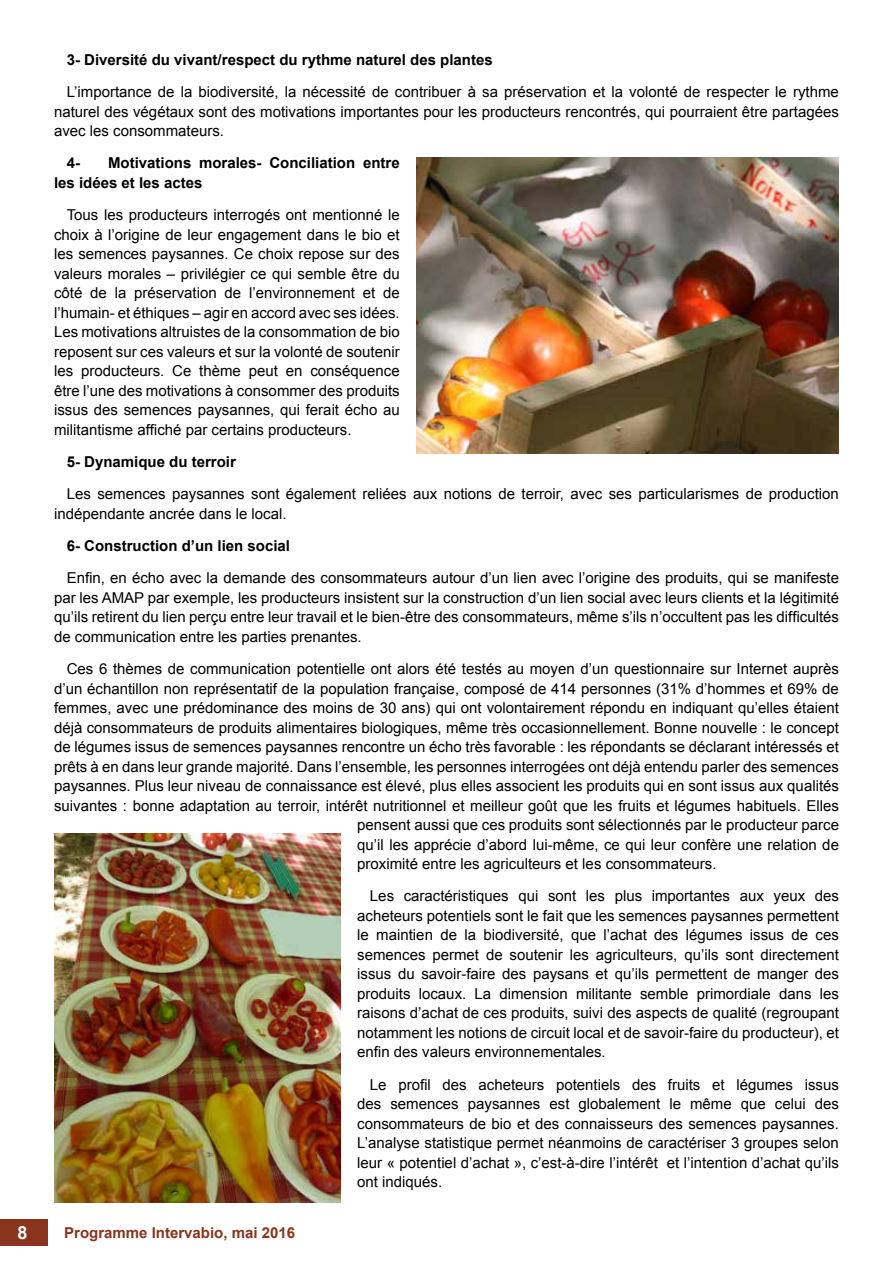
<style>
.page{position:relative;width:893px;height:1263px;background:#fff}
.page>*{position:absolute;margin:0;border:0;box-sizing:border-box;transform-origin:0 0}
.t1{font:700 18px "Arial";color:#fff}
.t2{font:15px/19.5px "Arial";color:#000;text-align:justify}
.t3{font:700 15px/19.5px "Arial";color:#000}
.t4{font:700 15px "Arial";color:#89351d}
</style>
<div class="page">
<img style="left:417px;top:158px;width:422px;height:295px">
<img style="left:54px;top:833px;width:286px;height:370px">
<div style="left:0;top:1219px;width:47px;height:26px;background:#89351d"></div>
<p class="t3" style="left:67px;top:50px;width:427px">3- Diversité du vivant/respect du rythme naturel des plantes</p>
<p class="t2" style="left:54px;top:82px;width:786px;text-indent:13px">L’importance de la biodiversité, la nécessité de contribuer à sa préservation et la volonté de respecter le rythme naturel des végétaux sont des motivations importantes pour les producteurs rencontrés, qui pourraient être partagées avec les consommateurs.</p>
<p class="t3" style="left:67px;top:154px;width:15px">4-</p>
<p class="t3" style="left:54px;top:154px;width:347px;text-indent:54px">Motivations morales- Conciliation entre les idées et les actes</p>
<p class="t2" style="left:54px;top:205px;width:347px;text-indent:13px">Tous les producteurs interrogés ont mentionné le choix à l’origine de leur engagement dans le bio et les semences paysannes. Ce choix repose sur des valeurs morales – privilégier ce qui semble être du côté de la préservation de l’environnement et de l’humain- et éthiques – agir en accord avec ses idées.<br>Les motivations altruistes de la consommation de bio reposent sur ces valeurs et sur la volonté de soutenir les producteurs. Ce thème peut en conséquence être l’une des motivations à consommer des produits issus des semences paysannes, qui ferait écho au militantisme affiché par certains producteurs.</p>
<p class="t3" style="left:67px;top:452px;width:171px">5- Dynamique du terroir</p>
<p class="t2" style="left:54px;top:484px;width:786px;text-indent:13px">Les semences paysannes sont également reliées aux notions de terroir, avec ses particularismes de production indépendante ancrée dans le local.</p>
<p class="t3" style="left:67px;top:536px;width:225px">6- Construction d’un lien social</p>
<p class="t2" style="left:54px;top:568px;width:786px;text-indent:13px">Enfin, en écho avec la demande des consommateurs autour d’un lien avec l’origine des produits, qui se manifeste par les AMAP par exemple, les producteurs insistent sur la construction d’un lien social avec leurs clients et la légitimité qu’ils retirent du lien perçu entre leur travail et le bien-être des consommateurs, même s’ils n’occultent pas les difficultés de communication entre les parties prenantes.</p>
<p class="t2" style="left:67px;top:659px;width:774px">Ces 6 thèmes de communication potentielle ont alors été testés au moyen d’un questionnaire sur Internet auprès</p>
<p class="t2" style="left:54px;top:679px;width:786px">d’un échantillon non représentatif de la population française, composé de 414 personnes (31% d’hommes et 69% de</p>
<p class="t2" style="left:54px;top:698px;width:786px">femmes, avec une prédominance des moins de 30 ans) qui ont volontairement répondu en indiquant qu’elles étaient</p>
<p class="t2" style="left:54px;top:718px;width:786px">déjà consommateurs de produits alimentaires biologiques, même très occasionnellement. Bonne nouvelle : le concept</p>
<p class="t2" style="left:54px;top:737px;width:786px">de légumes issus de semences paysannes rencontre un écho très favorable : les répondants se déclarant intéressés et</p>
<p class="t2" style="left:54px;top:757px;width:786px">prêts à en dans leur grande majorité. Dans l’ensemble, les personnes interrogées ont déjà entendu parler des semences</p>
<p class="t2" style="left:54px;top:776px;width:786px">paysannes. Plus leur niveau de connaissance est élevé, plus elles associent les produits qui en sont issus aux qualités</p>
<p class="t2" style="left:54px;top:796px;width:786px">suivantes : bonne adaptation au terroir, intérêt nutritionnel et meilleur goût que les fruits et légumes habituels. Elles</p>
<p class="t2" style="left:357px;top:815px;width:483px">pensent aussi que ces produits sont sélectionnés par le producteur parce</p>
<p class="t2" style="left:357px;top:835px;width:483px">qu’il les apprécie d’abord lui-même, ce qui leur confère une relation de</p>
<p class="t2" style="left:357px;top:854px;width:361px">proximité entre les agriculteurs et les consommateurs.</p>
<p class="t2" style="left:357px;top:886px;width:483px;text-indent:13px">Les caractéristiques qui sont les plus importantes aux yeux des acheteurs potentiels sont le fait que les semences paysannes permettent le maintien de la biodiversité, que l’achat des légumes issus de ces semences permet de soutenir les agriculteurs, qu’ils sont directement issus du savoir-faire des paysans et qu’ils permettent de manger des produits locaux. La dimension militante semble primordiale dans les raisons d’achat de ces produits, suivi des aspects de qualité (regroupant notamment les notions de circuit local et de savoir-faire du producteur), et enfin des valeurs environnementales.</p>
<p class="t2" style="left:357px;top:1075px;width:483px;text-indent:13px">Le profil des acheteurs potentiels des fruits et légumes issus des semences paysannes est globalement le même que celui des consommateurs de bio et des connaisseurs des semences paysannes.<br>L’analyse statistique permet néanmoins de caractériser 3 groupes selon leur « potentiel d’achat », c’est-à-dire l’intérêt et l’intention d’achat qu’ils ont indiqués.</p>
<p class="t1" style="left:18px;top:1220px;width:12px">8</p>
<p class="t4" style="left:64px;top:1222px;width:232px">Programme Intervabio, mai 2016</p>
</div>
